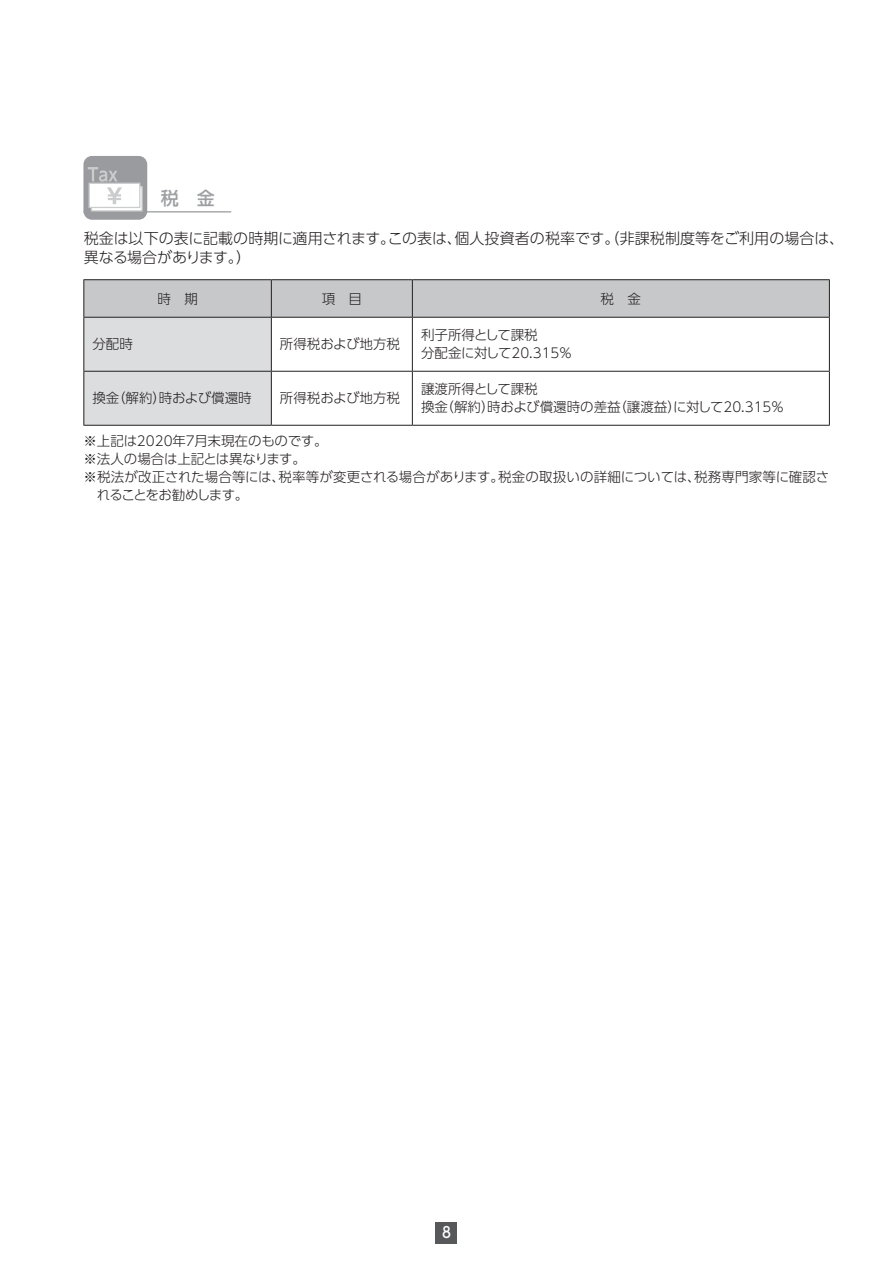
<style>
.page{position:relative;width:893px;height:1263px;background:#fff}
.page>*{position:absolute;margin:0;border:0;box-sizing:border-box;transform-origin:0 0}
.t1{font:500 18px "UD Shin Go Pro";color:#9d9fa2}
.t2{font:300 15px/18.8px "UD Shin Go Pro";letter-spacing:.005em;color:#231f20}
.t3{font:500 15px "UD Shin Go Pro";color:#fff;scale:.9 1}
.t4{font:300 13.5px/18px "UD Shin Go Pro";color:#231f20}
.t5{font:300 13.5px "UD Shin Go Pro";letter-spacing:-.02em;color:#231f20}
.t6{font:300 13.5px "UD Shin Go Pro";letter-spacing:-.085em;color:#231f20}
</style>
<div class="page">
<div style="left:436px;top:1222px;width:21px;height:21px;background:#57585a"></div>
<hr style="left:83px;top:211px;width:148px;height:1px;background:#999b9e">
<div style="left:83px;top:156px;width:64px;height:64px;background:#999b9e;border-radius:9px"></div>
<div style="left:91px;top:187px;width:51px;height:24px;background:linear-gradient(to right,#fff,#fff)"></div>
<div style="left:91px;top:186px;width:52px;height:26px;border:1px solid #cbccce"></div>
<div style="left:89px;top:183px;width:51px;height:24px;background:#fff"></div>
<div style="left:89px;top:183px;width:51px;height:25px;border:1px solid #cbccce"></div>
<svg style="left:88px;top:167px;width:34px;height:37px"></svg>
<svg style="left:84px;top:280px;width:745px;height:145px"></svg>
<hr style="left:83px;top:279px;width:188px;height:1px;background:#231f20">
<hr style="left:83px;top:280px;width:1px;height:37px;background:#231f20">
<hr style="left:271px;top:279px;width:141px;height:1px;background:#231f20">
<hr style="left:271px;top:280px;width:1px;height:37px;background:#231f20">
<hr style="left:412px;top:279px;width:418px;height:1px;background:#231f20">
<hr style="left:412px;top:280px;width:1px;height:37px;background:#231f20">
<hr style="left:829px;top:280px;width:1px;height:37px;background:#231f20">
<hr style="left:83px;top:317px;width:188px;height:1px;background:#231f20">
<hr style="left:83px;top:318px;width:1px;height:53px;background:#231f20">
<hr style="left:271px;top:317px;width:141px;height:1px;background:#231f20">
<hr style="left:271px;top:318px;width:1px;height:53px;background:#231f20">
<hr style="left:412px;top:317px;width:418px;height:1px;background:#231f20">
<hr style="left:412px;top:318px;width:1px;height:53px;background:#231f20">
<hr style="left:829px;top:318px;width:1px;height:53px;background:#231f20">
<hr style="left:83px;top:371px;width:188px;height:1px;background:#231f20">
<hr style="left:83px;top:372px;width:1px;height:53px;background:#231f20">
<hr style="left:271px;top:371px;width:141px;height:1px;background:#231f20">
<hr style="left:271px;top:372px;width:1px;height:53px;background:#231f20">
<hr style="left:412px;top:371px;width:418px;height:1px;background:#231f20">
<hr style="left:412px;top:372px;width:1px;height:53px;background:#231f20">
<hr style="left:829px;top:372px;width:1px;height:53px;background:#231f20">
<hr style="left:83px;top:425px;width:188px;height:1px;background:#231f20">
<hr style="left:271px;top:425px;width:141px;height:1px;background:#231f20">
<hr style="left:412px;top:425px;width:418px;height:1px;background:#231f20">
<h1 class="t1" style="left:161px;top:184px;width:55px">税　金</h1>
<p class="t2" style="left:84px;top:229px;width:762px">税金は以下の表に記載の時期に適用されます。この表は、個人投資者の税率です。（非課税制度等をご利用の場合は、異なる場合があります。）</p>
<p class="t4" style="left:157px;top:289px;width:42px">時　期</p>
<p class="t4" style="left:322px;top:289px;width:42px">項　目</p>
<p class="t4" style="left:601px;top:289px;width:42px">税　金</p>
<p class="t4" style="left:92px;top:335px;width:42px">分配時</p>
<p class="t4" style="left:280px;top:335px;width:122px">所得税および地方税</p>
<p class="t4" style="left:421px;top:326px;width:153px">利子所得として課税<br>分配金に対して20.315％</p>
<p class="t4" style="left:92px;top:389px;width:161px">換金（解約）時および償還時</p>
<p class="t4" style="left:280px;top:389px;width:122px">所得税および地方税</p>
<p class="t4" style="left:421px;top:380px;width:365px">譲渡所得として課税<br>換金（解約）時および償還時の差益（譲渡益）に対して20.315％</p>
<p class="t5" style="left:83px;top:430px;width:246px">※上記は2020年７月末現在のものです。</p>
<p class="t5" style="left:83px;top:448px;width:224px">※法人の場合は上記とは異なります。</p>
<p class="t4" style="left:83px;top:467px;width:747px">※税法が改正された場合等には、税率等が変更される場合があります。税金の取扱いの詳細については、税務専門家等に確認さ</p>
<p class="t6" style="left:97px;top:484px;width:153px">れることをお勧めします。</p>
<p class="t3" style="left:442px;top:1220px;width:11px">8</p>
</div>
